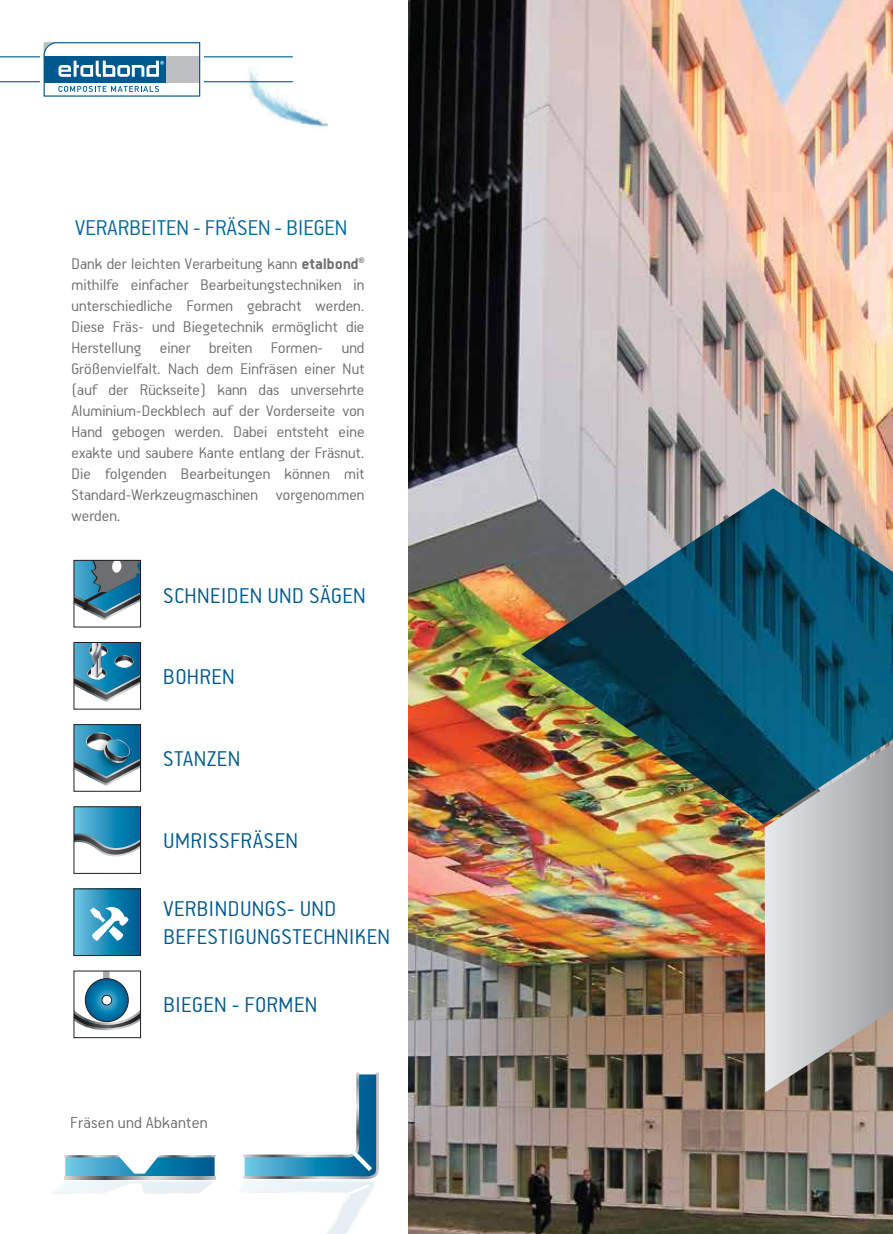
<style>
.page{position:relative;width:893px;height:1234px;background:#fff}
.page>*{position:absolute;margin:0;border:0;box-sizing:border-box;transform-origin:0 0}
.t1{font:300 24px/28px "PF Premier Text";letter-spacing:.02em;color:#00598e}
.t2{font:300 24px "PF Premier Text";color:#04689a}
.t3{font:300 18px "PF Premier Text";letter-spacing:.02em;color:#6d6e71}
.t4{font:300 17.25px/21px "PF Premier Text";letter-spacing:.005em;color:#6d6e71;text-align:justify}
.t5{font:800 7.5px "CF Jeckyl";color:#6d6e71}
.s1{font-weight:700}
</style>
<div class="page">
<img style="left:408px;top:0;width:485px;height:1233px">
<svg style="left:76px;top:561px;width:63px;height:59px"></svg>
<div style="left:74px;top:559px;width:67px;height:68px;border:1px solid #231f20"></div>
<svg style="left:76px;top:644px;width:63px;height:57px"></svg>
<div style="left:74px;top:642px;width:67px;height:67px;border:1px solid #231f20"></div>
<svg style="left:76px;top:726px;width:63px;height:59px;background:#5390a9"></svg>
<div style="left:74px;top:724px;width:67px;height:67px;border:1px solid #231f20"></div>
<svg style="left:76px;top:808px;width:63px;height:49px;background:#4d99b8"></svg>
<div style="left:74px;top:806px;width:67px;height:67px;border:1px solid #231f20"></div>
<svg style="left:76px;top:890px;width:63px;height:63px;background:#288eb9"></svg>
<div style="left:74px;top:888px;width:67px;height:67px;border:1px solid #231f20"></div>
<svg style="left:90px;top:906px;width:38px;height:34px"></svg>
<svg style="left:76px;top:1009px;width:63px;height:21px"></svg>
<svg style="left:103px;top:972px;width:7px;height:5px"></svg>
<svg style="left:85px;top:978px;width:43px;height:43px"></svg>
<div style="left:85px;top:977px;width:44px;height:44px;border:1px solid #231f20;border-radius:50%"></div>
<div style="left:102px;top:995px;width:10px;height:9px;background:#fff;border-radius:50%"></div>
<div style="left:101px;top:994px;width:11px;height:11px;border:1px solid #231f20;border-radius:50%"></div>
<div style="left:74px;top:970px;width:67px;height:67px;border:1px solid #231f20"></div>
<hr style="left:0;top:56px;width:293px;height:1px;background:#04689a">
<hr style="left:0;top:81px;width:293px;height:1px;background:#04689a">
<div style="left:40px;top:40px;width:163px;height:60px;background:#fff"></div>
<img style="left:244px;top:68px;width:85px;height:59px">
<svg style="left:52px;top:1155px;width:164px;height:38px"></svg>
<svg style="left:239px;top:1072px;width:140px;height:161px"></svg>
<img style="left:521px;top:488px;width:372px;height:336px">
<svg style="left:765px;top:743px;width:128px;height:349px;background:#a4acaf"></svg>
<svg style="left:44px;top:42px;width:156px;height:55px"></svg>
<h1 class="t2" style="left:75px;top:216px;width:274px">VERARBEITEN - FRÄSEN - BIEGEN</h1>
<p class="t4" style="left:71px;top:253px;width:289px">Dank der leichten Verarbeitung kann <span class="s1">etalbond</span></p>
<p class="t5" style="left:359px;top:256px;width:7px">®</p>
<p class="t4" style="left:71px;top:274px;width:294px">mithilfe einfacher Bearbeitungstechniken in unterschiedliche Formen gebracht werden.<br>Diese Fräs- und Biegetechnik ermöglicht die Herstellung einer breiten Formen- und Größenvielfalt. Nach dem Einfräsen einer Nut (auf der Rückseite) kann das unversehrte Aluminium-Deckblech auf der Vorderseite von Hand gebogen werden. Dabei entsteht eine exakte und saubere Kante entlang der Fräsnut.<br>Die folgenden Bearbeitungen können mit Standard-Werkzeugmaschinen vorgenommen werden.</p>
<h1 class="t1" style="left:163px;top:581px;width:204px">SCHNEIDEN UND SÄGEN</h1>
<h1 class="t1" style="left:163px;top:662px;width:73px">BOHREN</h1>
<h1 class="t1" style="left:163px;top:744px;width:78px">STANZEN</h1>
<h1 class="t1" style="left:163px;top:826px;width:136px">UMRISSFRÄSEN</h1>
<h1 class="t1" style="left:163px;top:894px;width:228px">VERBINDUNGS- UND<br>BEFESTIGUNGSTECHNIKEN</h1>
<h1 class="t1" style="left:163px;top:990px;width:155px">BIEGEN - FORMEN</h1>
<p class="t3" style="left:70px;top:1113px;width:139px">Fräsen und Abkanten</p>
</div>
